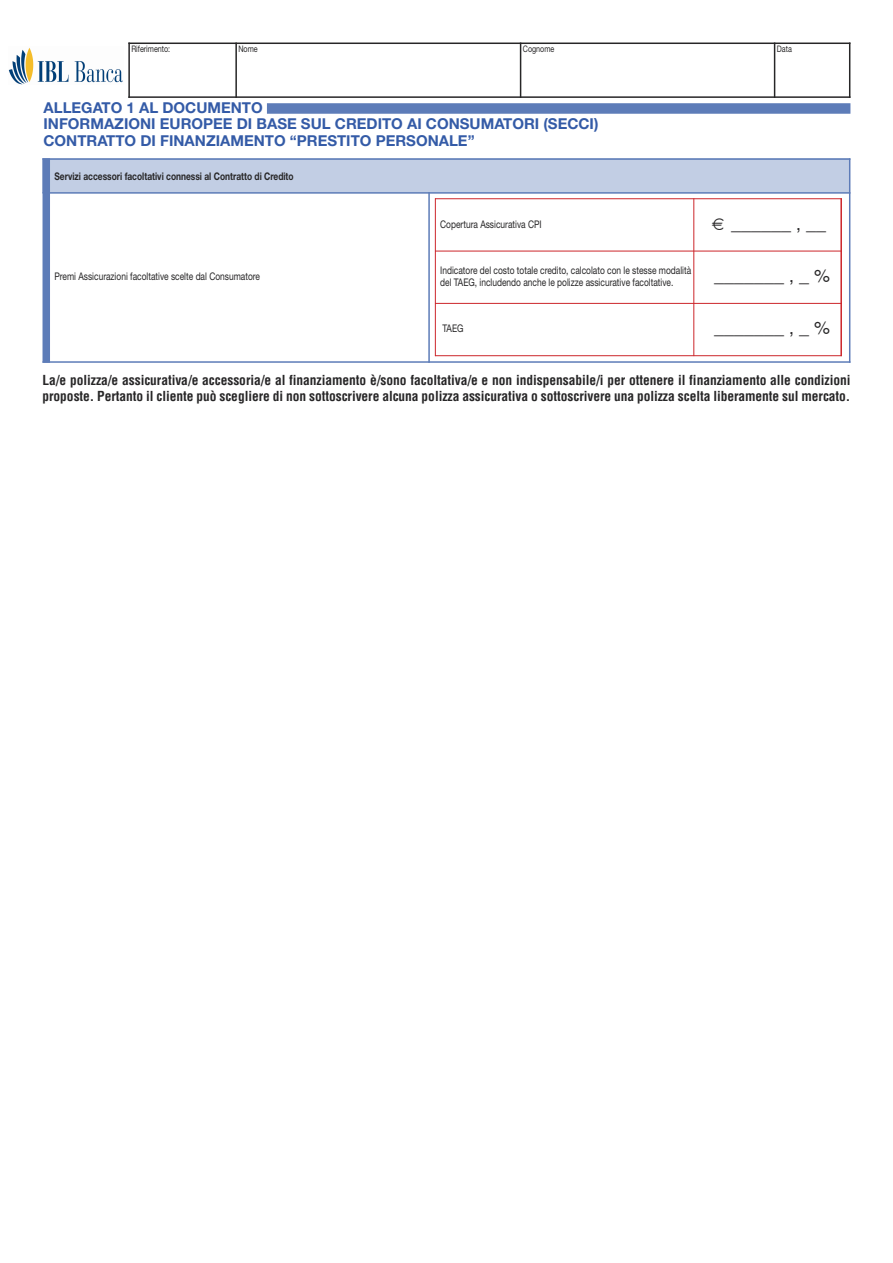
<style>
.page{position:relative;width:893px;height:1263px;background:#fff}
.page>*{position:absolute;margin:0;border:0;box-sizing:border-box;transform-origin:0 0}
.t1{font:18px "Helvetica";color:#272627}
.t2{font:15px/16.5px "Helvetica Neue Bold TT";color:#345ba7}
.t3{font:700 condensed 13.5px/16.2px "Helvetica";letter-spacing:-.005em;color:#272627}
.t4{font:10.5px/12.6px "Helvetica Neue";color:#272627;scale:.8 1}
.t5{font:10.5px "Helvetica Neue Bold TT";color:#272627;scale:.8 1}
.t6{font:9px "Helvetica Neue";color:#272627;scale:.8 1}
</style>
<div class="page">
<hr style="left:128px;top:43px;width:2px;height:55px;background:#272627">
<hr style="left:235px;top:43px;width:2px;height:55px;background:#272627">
<hr style="left:520px;top:43px;width:1px;height:55px;background:#272627">
<hr style="left:774px;top:43px;width:1px;height:55px;background:#272627">
<hr style="left:849px;top:43px;width:1px;height:55px;background:#272627">
<hr style="left:128px;top:43px;width:722px;height:1px;background:#272627">
<hr style="left:128px;top:96px;width:722px;height:2px;background:#272627">
<div style="left:267px;top:103px;width:583px;height:11px;background:#5d7cb8"></div>
<div style="left:43px;top:158px;width:807px;height:35px;background:#c2cee4"></div>
<div style="left:43px;top:158px;width:7px;height:205px;background:#5d7cb8"></div>
<hr style="left:428px;top:192px;width:2px;height:171px;background:#5d7cb8">
<hr style="left:849px;top:158px;width:1px;height:205px;background:#5d7cb8">
<hr style="left:43px;top:158px;width:807px;height:2px;background:#5d7cb8">
<hr style="left:43px;top:192px;width:807px;height:2px;background:#5d7cb8">
<hr style="left:43px;top:361px;width:807px;height:2px;background:#5d7cb8">
<hr style="left:435px;top:198px;width:1px;height:158px;background:#cc262b">
<hr style="left:693px;top:198px;width:1px;height:158px;background:#cc262b">
<hr style="left:840px;top:198px;width:2px;height:158px;background:#cc262b">
<hr style="left:435px;top:198px;width:407px;height:1px;background:#cc262b">
<hr style="left:435px;top:251px;width:407px;height:1px;background:#cc262b">
<hr style="left:435px;top:303px;width:407px;height:1px;background:#cc262b">
<hr style="left:435px;top:355px;width:407px;height:1px;background:#cc262b">
<img style="left:9px;top:47px;width:114px;height:37px">
<p class="t6" style="left:131px;top:46px;width:50px">Riferimento:</p>
<p class="t6" style="left:238px;top:46px;width:26px">Nome</p>
<p class="t6" style="left:523px;top:46px;width:41px">Cognome</p>
<p class="t6" style="left:777px;top:46px;width:20px">Data</p>
<p class="t2" style="left:44px;top:99px;width:556px">ALLEGATO 1 AL DOCUMENTO<br>INFORMAZIONI EUROPEE DI BASE SUL CREDITO AI CONSUMATORI (SECCI)<br>CONTRATTO DI FINANZIAMENTO “PRESTITO PERSONALE”</p>
<p class="t5" style="left:55px;top:170px;width:300px">Servizi accessori facoltativi connessi al Contratto di Credito</p>
<p class="t4" style="left:55px;top:271px;width:258px">Premi Assicurazioni facoltative scelte dal Consumatore</p>
<p class="t4" style="left:440px;top:219px;width:128px">Copertura Assicurativa CPI</p>
<h1 class="t1" style="left:713px;top:213px;width:115px">€ ______ , __</h1>
<p class="t4" style="left:440px;top:265px;width:315px">Indicatore del costo totale credito, calcolato con le stesse modalità del TAEG, includendo anche le polizze assicurative facoltative.</p>
<h1 class="t1" style="left:714px;top:265px;width:118px">_______ , _ %</h1>
<p class="t4" style="left:443px;top:323px;width:28px">TAEG</p>
<h1 class="t1" style="left:714px;top:318px;width:118px">_______ , _ %</h1>
<p class="t3" style="left:43px;top:372px;width:809px">La/e polizza/e assicurativa/e accessoria/e al finanziamento è/sono facoltativa/e e non indispensabile/i per ottenere il finanziamento alle condizioni proposte. Pertanto il cliente può scegliere di non sottoscrivere alcuna polizza assicurativa o sottoscrivere una polizza scelta liberamente sul mercato.</p>
</div>
